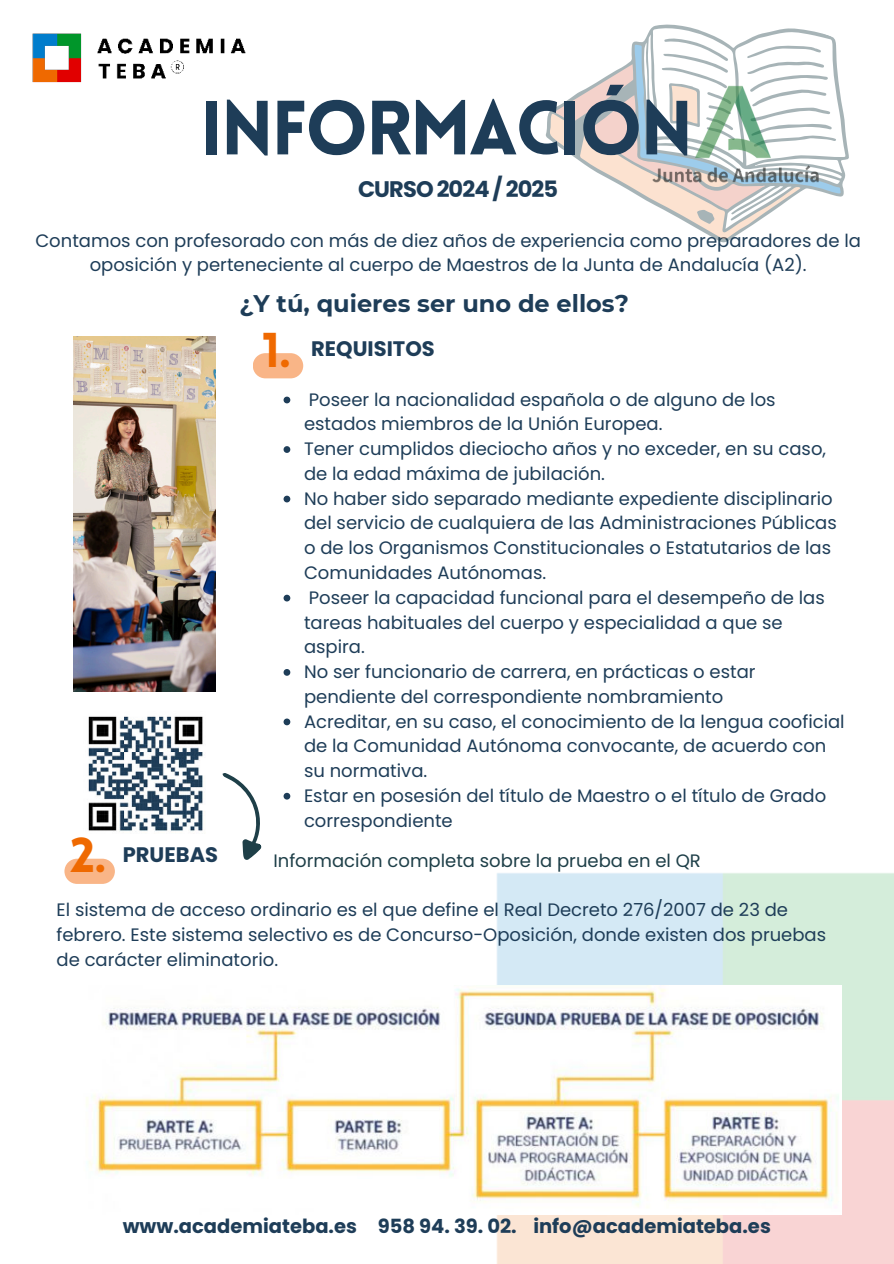
<style>
.page{position:relative;width:894px;height:1264px;background:#fff}
.page>*{position:absolute;margin:0;border:0;box-sizing:border-box;transform-origin:0 0}
.t1{font:900 75px "Lovelo";letter-spacing:-.03em;color:#1e3d58}
.t2{font:900 47.85px "Lovelo";color:#ef6900}
.t3{font:700 24px "Montserrat";color:#1e3d58}
.t4{font:700 22.5px "Poppins";letter-spacing:-.04em;color:#1e3d58}
.t5{font:700 21px "Poppins";color:#1e3d58}
.t6{font:700 19.5px "Poppins";color:#1e3d58}
.t7{font:18px/24.8px "Poppins";color:#1e3d58}
.t8{font:18px "Poppins";color:#1e3f48}
</style>
<div class="page">
<img style="left:191px;top:242px;width:702px;height:1021px">
<img style="left:73px;top:336px;width:142px;height:355px">
<img style="left:32px;top:33px;width:214px;height:50px">
<div style="left:253px;top:353px;width:50px;height:25px;background:#f9b587;border-radius:13px"></div>
<div style="left:64px;top:858px;width:51px;height:25px;background:#f9b587;border-radius:13px"></div>
<img style="left:86px;top:985px;width:754px;height:229px">
<svg style="left:222px;top:772px;width:46px;height:88px"></svg>
<svg style="left:545px;top:24px;width:304px;height:218px"></svg>
<svg style="left:549px;top:28px;width:296px;height:211px"></svg>
<img style="left:638px;top:79px;width:195px;height:110px">
<img style="left:88px;top:712px;width:117px;height:121px">
<svg style="left:283px;top:396px;width:7px;height:7px"></svg>
<svg style="left:283px;top:446px;width:7px;height:7px"></svg>
<svg style="left:283px;top:495px;width:7px;height:7px"></svg>
<svg style="left:283px;top:594px;width:7px;height:7px"></svg>
<svg style="left:283px;top:669px;width:7px;height:6px"></svg>
<svg style="left:283px;top:718px;width:7px;height:7px"></svg>
<svg style="left:283px;top:792px;width:7px;height:7px"></svg>
<h1 class="t1" style="left:200px;top:81px;width:494px">INFORMACIÓN</h1>
<p class="t4" style="left:358px;top:176px;width:201px">CURSO 2024 / 2025</p>
<p class="t7" style="left:35px;top:228px;width:826px;text-align:center">Contamos con profesorado con más de diez años de experiencia como preparadores de la oposición y perteneciente al cuerpo de Maestros de la Junta de Andalucía (A2).</p>
<h3 class="t3" style="left:239px;top:286px;width:391px">¿Y tú, quieres ser uno de ellos?</h3>
<h2 class="t2" style="left:70px;top:825px;width:38px">2.</h2>
<p class="t5" style="left:123px;top:842px;width:97px">PRUEBAS</p>
<h2 class="t2" style="left:262px;top:320px;width:31px">1.</h2>
<p class="t5" style="left:311px;top:336px;width:125px">REQUISITOS</p>
<p class="t7" style="left:304px;top:387px;width:542px">Poseer la nacionalidad española o de alguno de los estados miembros de la Unión Europea.<br>Tener cumplidos dieciocho años y no exceder, en su caso, de la edad máxima de jubilación.<br>No haber sido separado mediante expediente disciplinario del servicio de cualquiera de las Administraciones Públicas o de los Organismos Constitucionales o Estatutarios de las Comunidades Autónomas.<br>Poseer la capacidad funcional para el desempeño de las tareas habituales del cuerpo y especialidad a que se aspira.<br>No ser funcionario de carrera, en prácticas o estar pendiente del correspondiente nombramiento<br>Acreditar, en su caso, el conocimiento de la lengua cooficial de la Comunidad Autónoma convocante, de acuerdo con su normativa.<br>Estar en posesión del título de Maestro o el título de Grado correspondiente</p>
<p class="t8" style="left:273px;top:849px;width:429px">Información completa sobre la prueba en el QR</p>
<p class="t7" style="left:56px;top:897px;width:771px">El sistema de acceso ordinario es el que define el Real Decreto 276/2007 de 23 de febrero. Este sistema selectivo es de Concurso-Oposición, donde existen dos pruebas de carácter eliminatorio.</p>
<p class="t6" style="left:123px;top:1214px;width:649px">www.academiateba.es 958 94. 39. 02. info@academiateba.es</p>
</div>
